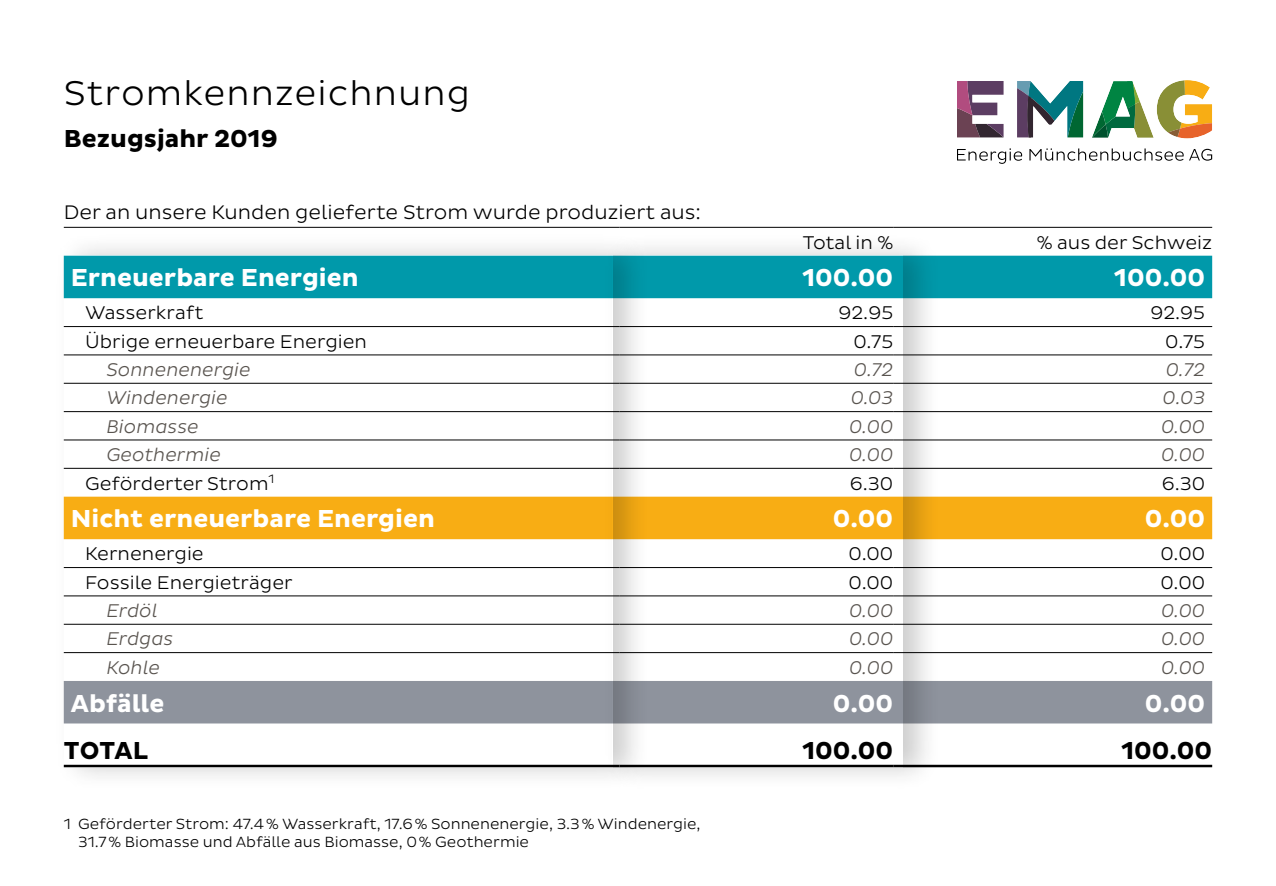
<style>
.page{position:relative;width:1276px;height:886px;background:#fff}
.page>*{position:absolute;margin:0;border:0;box-sizing:border-box;transform-origin:0 0}
.t1{font:300 35px "Pluto Sans";letter-spacing:.03em;color:#000}
.t2{font:700 25px "Pluto Sans";color:#fff}
.t3{font:700 25px "Pluto Sans";color:#000}
.t4{font:300 20px "Pluto Sans";color:#000}
.t5{font:300 18.75px "Pluto Sans";color:#000}
.t6{font:italic 300 18.75px "Pluto Sans";color:#59544f}
.t7{font:300 15px/18px "Pluto Sans";color:#000}
</style>
<div class="page">
<div style="left:941px;top:256px;width:271px;height:42px;background:#09a"></div>
<div style="left:941px;top:497px;width:271px;height:42px;background:#f8ad14"></div>
<div style="left:941px;top:681px;width:271px;height:42px;background:#8e939d"></div>
<hr style="left:64px;top:227px;width:555px;height:1px;background:#000">
<hr style="left:619px;top:227px;width:274px;height:1px;background:#000">
<hr style="left:893px;top:227px;width:319px;height:1px;background:#000">
<hr style="left:893px;top:326px;width:319px;height:1px;background:#000">
<hr style="left:893px;top:354px;width:319px;height:1px;background:#000">
<hr style="left:893px;top:383px;width:319px;height:1px;background:#000">
<hr style="left:893px;top:411px;width:319px;height:1px;background:#000">
<hr style="left:893px;top:439px;width:319px;height:1px;background:#000">
<hr style="left:893px;top:468px;width:319px;height:1px;background:#000">
<hr style="left:893px;top:567px;width:319px;height:1px;background:#000">
<hr style="left:893px;top:595px;width:319px;height:1px;background:#000">
<hr style="left:893px;top:624px;width:319px;height:1px;background:#000">
<hr style="left:893px;top:652px;width:319px;height:1px;background:#000">
<hr style="left:893px;top:765px;width:319px;height:2px;background:#000">
<div style="left:54px;top:232px;width:596px;height:560px;background:#000;opacity:.2"></div>
<svg style="left:64px;top:256px;width:539px;height:512px"></svg>
<div style="left:603px;top:232px;width:338px;height:559px;background:#000;opacity:.2"></div>
<svg style="left:612px;top:256px;width:291px;height:512px"></svg>
<svg style="left:957px;top:148px;width:255px;height:16px"></svg>
<svg style="left:1017px;top:81px;width:66px;height:57px"></svg>
<svg style="left:957px;top:81px;width:46px;height:57px"></svg>
<svg style="left:1092px;top:80px;width:120px;height:58px"></svg>
<h1 class="t1" style="left:64px;top:73px;width:408px">Stromkennzeichnung</h1>
<h2 class="t3" style="left:64px;top:124px;width:215px">Bezugsjahr 2019</h2>
<p class="t4" style="left:64px;top:201px;width:639px">Der an unsere Kunden gelieferte Strom wurde produziert aus:</p>
<p class="t5" style="left:803px;top:231px;width:92px">Total in %</p>
<p class="t5" style="left:1036px;top:231px;width:177px">% aus der Schweiz</p>
<h2 class="t2" style="left:71px;top:264px;width:289px">Erneuerbare Energien</h2>
<h2 class="t2" style="left:802px;top:264px;width:92px">100.00</h2>
<h2 class="t2" style="left:1114px;top:264px;width:92px">100.00</h2>
<p class="t5" style="left:85px;top:302px;width:120px">Wasserkraft</p>
<p class="t5" style="left:838px;top:302px;width:56px">92.95</p>
<p class="t5" style="left:1150px;top:302px;width:56px">92.95</p>
<p class="t5" style="left:85px;top:331px;width:283px">Übrige erneuerbare Energien</p>
<p class="t5" style="left:853px;top:331px;width:41px">0.75</p>
<p class="t5" style="left:1165px;top:331px;width:41px">0.75</p>
<p class="t6" style="left:106px;top:359px;width:146px">Sonnenenergie</p>
<p class="t6" style="left:854px;top:359px;width:41px">0.72</p>
<p class="t6" style="left:1165px;top:359px;width:41px">0.72</p>
<p class="t6" style="left:106px;top:387px;width:123px">Windenergie</p>
<p class="t6" style="left:850px;top:387px;width:44px">0.03</p>
<p class="t6" style="left:1162px;top:387px;width:44px">0.03</p>
<p class="t6" style="left:106px;top:416px;width:94px">Biomasse</p>
<p class="t6" style="left:849px;top:416px;width:45px">0.00</p>
<p class="t6" style="left:1161px;top:416px;width:45px">0.00</p>
<p class="t6" style="left:106px;top:444px;width:116px">Geothermie</p>
<p class="t6" style="left:849px;top:444px;width:45px">0.00</p>
<p class="t6" style="left:1161px;top:444px;width:45px">0.00</p>
<p class="t5" style="left:85px;top:472px;width:191px">Geförderter Strom<sup>1</sup></p>
<p class="t5" style="left:850px;top:472px;width:45px">6.30</p>
<p class="t5" style="left:1161px;top:472px;width:45px">6.30</p>
<h2 class="t2" style="left:71px;top:504px;width:365px">Nicht erneuerbare Energien</h2>
<h2 class="t2" style="left:833px;top:504px;width:62px">0.00</h2>
<h2 class="t2" style="left:1144px;top:504px;width:62px">0.00</h2>
<p class="t5" style="left:85px;top:543px;width:120px">Kernenergie</p>
<p class="t5" style="left:848px;top:543px;width:46px">0.00</p>
<p class="t5" style="left:1160px;top:543px;width:46px">0.00</p>
<p class="t5" style="left:85px;top:572px;width:209px">Fossile Energieträger</p>
<p class="t5" style="left:848px;top:572px;width:46px">0.00</p>
<p class="t5" style="left:1160px;top:572px;width:46px">0.00</p>
<p class="t6" style="left:106px;top:600px;width:53px">Erdöl</p>
<p class="t6" style="left:849px;top:600px;width:45px">0.00</p>
<p class="t6" style="left:1161px;top:600px;width:45px">0.00</p>
<p class="t6" style="left:106px;top:628px;width:69px">Erdgas</p>
<p class="t6" style="left:849px;top:628px;width:45px">0.00</p>
<p class="t6" style="left:1161px;top:628px;width:45px">0.00</p>
<p class="t6" style="left:106px;top:657px;width:55px">Kohle</p>
<p class="t6" style="left:849px;top:657px;width:45px">0.00</p>
<p class="t6" style="left:1161px;top:657px;width:45px">0.00</p>
<h2 class="t2" style="left:71px;top:689px;width:95px">Abfälle</h2>
<h2 class="t2" style="left:833px;top:689px;width:62px">0.00</h2>
<h2 class="t2" style="left:1144px;top:689px;width:62px">0.00</h2>
<h2 class="t3" style="left:64px;top:736px;width:86px">TOTAL</h2>
<h2 class="t3" style="left:802px;top:736px;width:92px">100.00</h2>
<h2 class="t3" style="left:1121px;top:736px;width:92px">100.00</h2>
<p class="t7" style="left:78px;top:815px;width:624px;text-indent:-14px">1 Geförderter Strom: 47.4% Wasserkraft, 17.6% Sonnenenergie, 3.3% Windenergie,<br>31.7% Biomasse und Abfälle aus Biomasse, 0% Geothermie</p>
</div>
